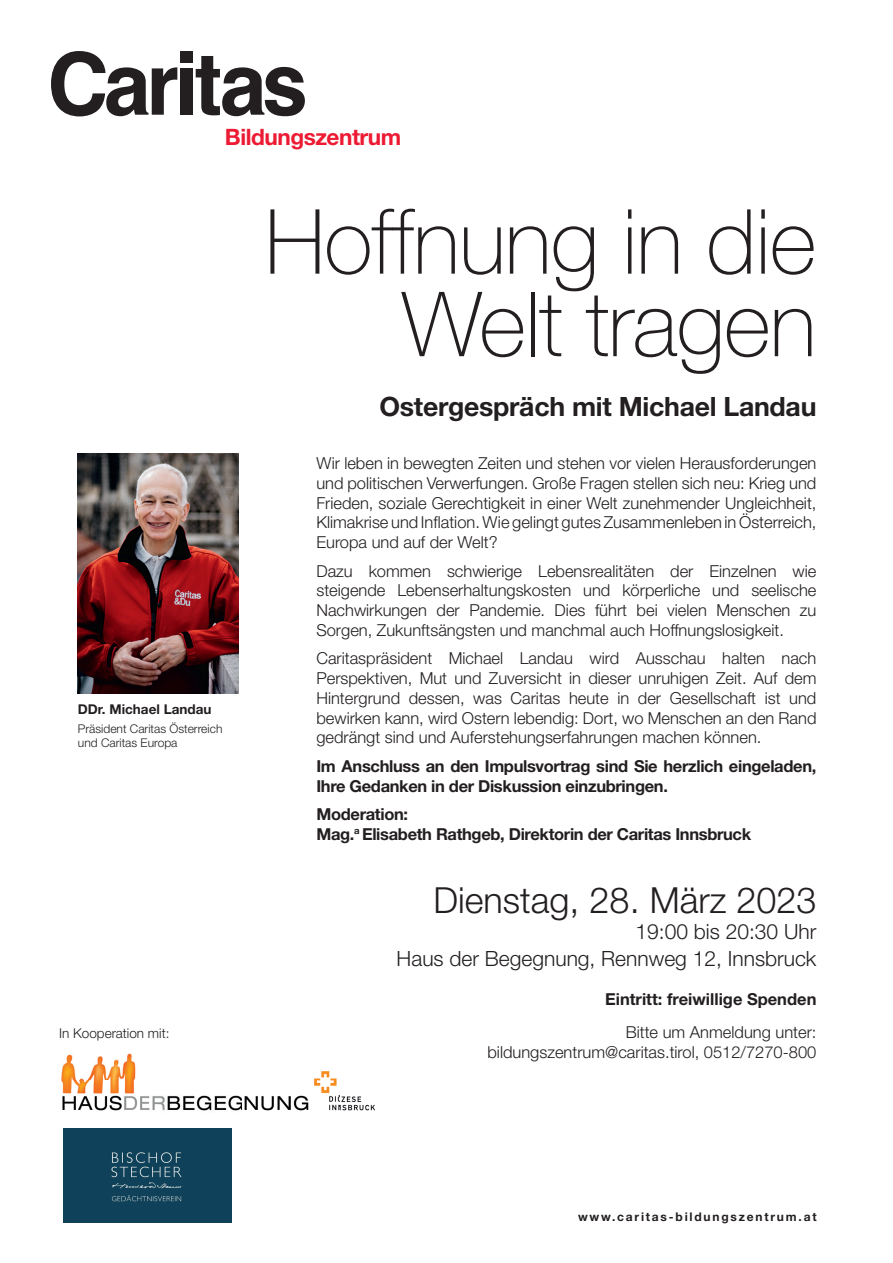
<style>
.page{position:relative;width:893px;height:1263px;background:#fff}
.page>*{position:absolute;margin:0;border:0;box-sizing:border-box;transform-origin:0 0}
.t1{font:100 90px/82.5px "Helvetica Neue LT Std";letter-spacing:-.01em;color:#231f20;text-align:right}
.t2{font:300 36px "Helvetica Neue LT Std";color:#231f20}
.t3{font:700 26.7px "Helvetica Neue LT Std";letter-spacing:-.01em;color:#231f20}
.t4{font:700 22.65px "Helvetica Neue LT Std";letter-spacing:-.02em;color:#ed1a33}
.t5{font:300 21px/27px "Helvetica Neue LT Std";color:#231f20;text-align:right}
.t6{font:300 16.5px/19.8px "Helvetica Neue LT Std";color:#231f20;text-align:justify}
.t7{font:700 16.5px/19.8px "Helvetica Neue LT Std";letter-spacing:-.02em;color:#231f20}
.t8{font:700 16.5px "Helvetica Neue LT Std";color:#231f20}
.t9{font:700 13.5px "Helvetica Neue LT Std";color:#231f20}
.t10{font:300 13.5px "Helvetica Neue LT Std";color:#231f20}
.t11{font:300 12px/14.4px "Helvetica Neue LT Std";color:#231f20}
.t12{font:700 12px "Helvetica Neue LT Std";letter-spacing:.15em;color:#231f20}
</style>
<div class="page">
<div style="left:180px;top:52px;width:13px;height:11px;background:#231f20"></div>
<div style="left:180px;top:68px;width:13px;height:47px;background:#231f20"></div>
<svg style="left:196px;top:56px;width:109px;height:60px"></svg>
<svg style="left:51px;top:51px;width:126px;height:65px"></svg>
<img style="left:78px;top:453px;width:160px;height:240px">
<img style="left:61px;top:1053px;width:314px;height:58px">
<div style="left:64px;top:1128px;width:167px;height:95px;background:#0f415a"></div>
<h3 class="t4" style="left:225px;top:123px;width:178px">Bildungszentrum</h3>
<p class="t9" style="left:78px;top:701px;width:135px">DDr. Michael Landau</p>
<p class="t11" style="left:78px;top:721px;width:146px">Präsident Caritas Österreich und Caritas Europa</p>
<p class="t10" style="left:59px;top:1025px;width:112px">In Kooperation mit:</p>
<h1 class="t1" style="left:265px;top:200px;width:553px">Hoffnung in die<br>Welt tragen</h1>
<h3 class="t3" style="left:379px;top:390px;width:438px">Ostergespräch mit Michael Landau</h3>
<p class="t6" style="left:316px;top:453px;width:502px">Wir leben in bewegten Zeiten und stehen vor vielen Herausforderungen und politischen Verwerfungen. Große Fragen stellen sich neu: Krieg und Frieden, soziale Gerechtigkeit in einer Welt zunehmender Ungleichheit, Klimakrise und Inflation. Wie gelingt gutes Zusammenleben in Österreich, Europa und auf der Welt?</p>
<p class="t6" style="left:316px;top:560px;width:502px">Dazu kommen schwierige Lebensrealitäten der Einzelnen wie steigende Lebenserhaltungskosten und körperliche und seelische Nachwirkungen der Pandemie. Dies führt bei vielen Menschen zu Sorgen, Zukunftsängsten und manchmal auch Hoffnungslosigkeit.</p>
<p class="t6" style="left:316px;top:648px;width:502px">Caritaspräsident Michael Landau wird Ausschau halten nach Perspektiven, Mut und Zuversicht in dieser unruhigen Zeit. Auf dem Hintergrund dessen, was Caritas heute in der Gesellschaft ist und bewirken kann, wird Ostern lebendig: Dort, wo Menschen an den Rand gedrängt sind und Auferstehungserfahrungen machen können.</p>
<p class="t7" style="left:316px;top:756px;width:501px">Im Anschluss an den Impulsvortrag sind Sie herzlich eingeladen,<br>Ihre Gedanken in der Diskussion einzubringen.</p>
<p class="t7" style="left:316px;top:804px;width:436px">Moderation:<br>Mag.<sup>a</sup> Elisabeth Rathgeb, Direktorin der Caritas Innsbruck</p>
<h2 class="t2" style="left:434px;top:878px;width:384px">Dienstag, 28. März 2023</h2>
<p class="t5" style="left:397px;top:917px;width:421px">19:00 bis 20:30 Uhr<br>Haus der Begegnung, Rennweg 12, Innsbruck</p>
<p class="t8" style="left:605px;top:989px;width:213px">Eintritt: freiwillige Spenden</p>
<p class="t6" style="left:487px;top:1022px;width:330px;text-align:right">Bitte um Anmeldung unter: bildungszentrum@caritas.tirol, 0512/7270-800</p>
<p class="t12" style="left:578px;top:1209px;width:240px">www.caritas-bildungszentrum.at</p>
</div>
